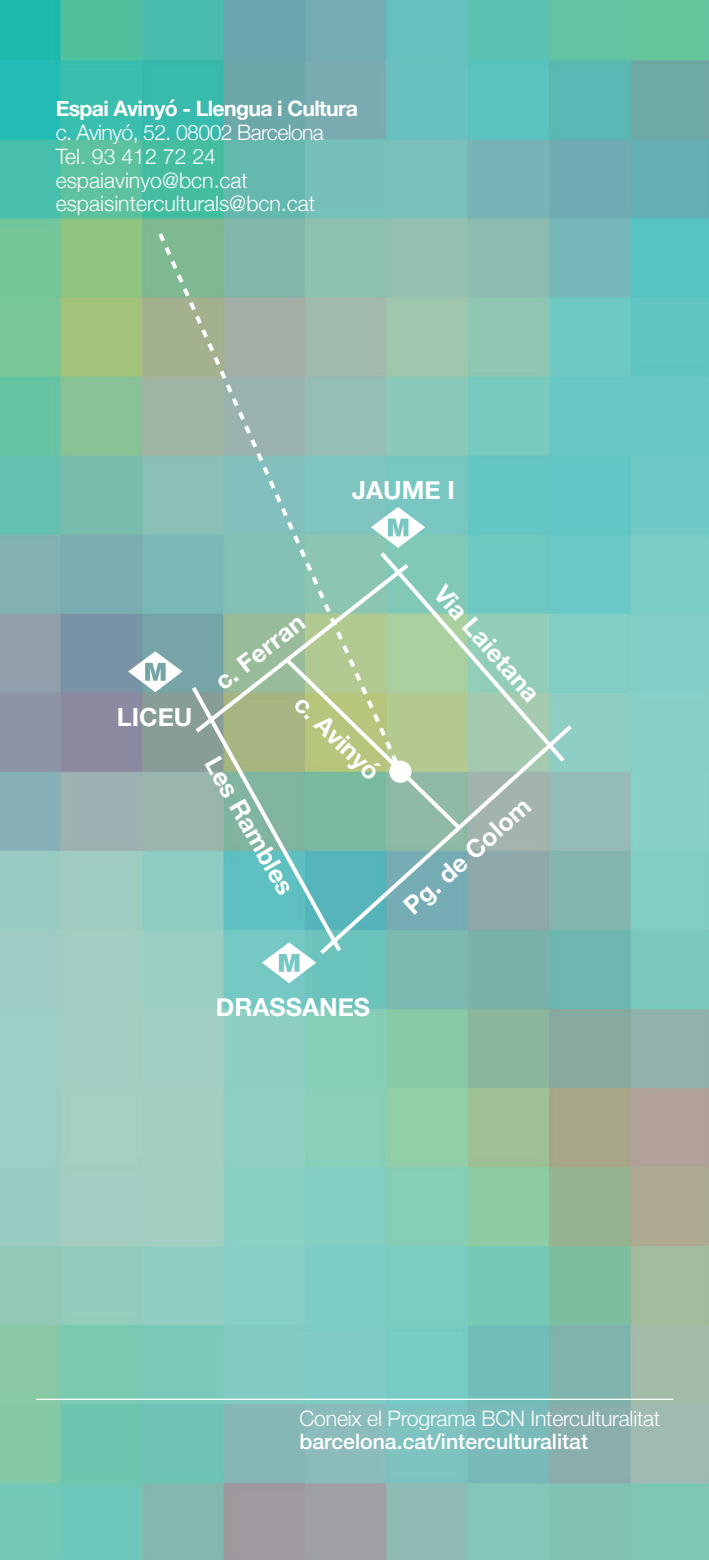
<style>
.page{position:relative;width:709px;height:1560px;background:#fff}
.page>*{position:absolute;margin:0;border:0;box-sizing:border-box;transform-origin:0 0}
.t1{font:700 25px "Helvetica Neue";color:#fff}
.t2{font:300 21.25px/23.8px "Helvetica Neue";letter-spacing:-.01em;color:#fff}
.t3{font:500 21.25px "Helvetica Neue";color:#fff}
.t4{font:700 21.25px "Helvetica Neue";letter-spacing:-.03em;color:#fff}
</style>
<div class="page">
<img style="left:0;top:0;width:709px;height:1559px">
<svg style="left:155px;top:229px;width:246px;height:538px;background:#91b9ad"></svg>
<svg style="left:188px;top:548px;width:388px;height:410px;background:#8fc0ac"></svg>
<div style="left:389px;top:760px;width:22px;height:22px;background:#fff;border-radius:50%"></div>
<svg style="left:371px;top:507px;width:54px;height:41px"></svg>
<svg style="left:128px;top:651px;width:54px;height:41px"></svg>
<svg style="left:262px;top:942px;width:54px;height:41px"></svg>
<hr style="left:36px;top:1398px;width:637px;height:1px;background:#fff">
<p class="t4" style="left:56px;top:92px;width:304px">Espai Avinyó - Llengua i Cultura</p>
<p class="t2" style="left:56px;top:119px;width:270px">c. Avinyó, 52. 08002 Barcelona<br>Tel. 93 412 72 24 espaiavinyo@bcn.cat espaisinterculturals@bcn.cat</p>
<p class="t1" style="left:352px;top:470px;width:104px">JAUME I</p>
<p class="t1" style="left:117px;top:697px;width:77px">LICEU</p>
<p class="t1" style="left:206px;top:669px;width:108px;rotate:-38deg">c. Ferran</p>
<p class="t1" style="left:312px;top:686px;width:109px;rotate:44deg">c. Avinyó</p>
<p class="t1" style="left:228px;top:748px;width:156px;rotate:60deg">Les Rambles</p>
<p class="t1" style="left:454px;top:576px;width:147px;rotate:49deg">Via Laietana</p>
<p class="t1" style="left:394px;top:894px;width:162px;rotate:-42deg">Pg. de Colom</p>
<p class="t1" style="left:216px;top:987px;width:156px">DRASSANES</p>
<p class="t2" style="left:299px;top:1404px;width:362px">Coneix el Programa BCN Interculturalitat</p>
<p class="t3" style="left:299px;top:1424px;width:290px">barcelona.cat/interculturalitat</p>
</div>
